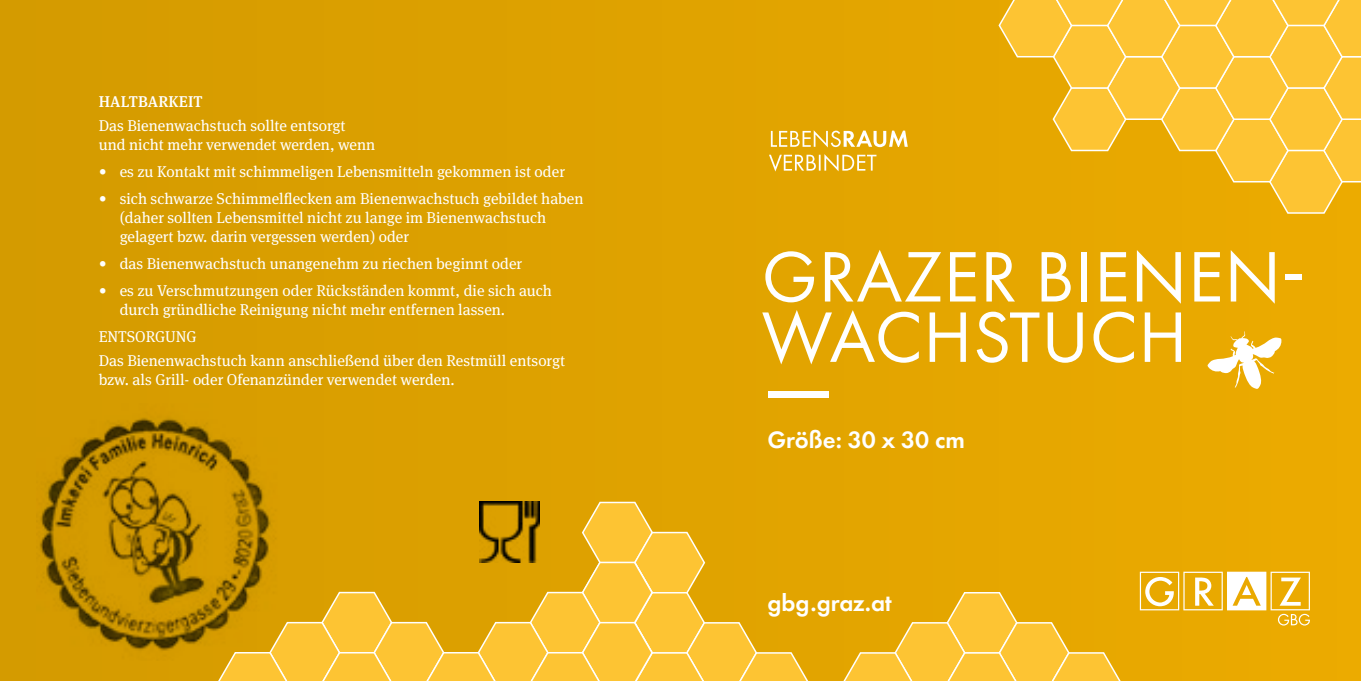
<style>
.page{position:relative;width:1361px;height:681px;background:#fff}
.page>*{position:absolute;margin:0;border:0;box-sizing:border-box;transform-origin:0 0}
.t1{font:74.1px/60.3px "Futura PT";letter-spacing:.01em;color:#fff}
.t2{font:600 24.6px "Futura PT";color:#fff}
.t3{font:15.6px/18.6px "Meta Serif Pro";color:#fff}
.t4{font:500 15.6px "Meta Serif Pro";letter-spacing:.01em;color:#fff}
</style>
<div class="page">
<div style="left:0;top:0;width:1361px;height:680px;background:#e0a300"></div>
<svg style="left:1140px;top:571px;width:170px;height:54px"></svg>
<svg style="left:844px;top:592px;width:276px;height:88px"></svg>
<svg style="left:218px;top:501px;width:590px;height:179px"></svg>
<svg style="left:998px;top:0;width:363px;height:214px"></svg>
<img style="left:36px;top:403px;width:245px;height:257px">
<img style="left:479px;top:501px;width:60px;height:61px">
<div style="left:768px;top:391px;width:61px;height:6px;background:#fff"></div>
<svg style="left:1207px;top:331px;width:74px;height:58px"></svg>
<svg style="left:769px;top:154px;width:107px;height:17px"></svg>
<svg style="left:771px;top:130px;width:137px;height:17px"></svg>
<p class="t4" style="left:99px;top:90px;width:105px">HALTBARKEIT</p>
<p class="t3" style="left:99px;top:115px;width:278px">Das Bienenwachstuch sollte entsorgt und nicht mehr verwendet werden, wenn</p>
<p class="t3" style="left:99px;top:161px;width:468px">• es zu Kontakt mit schimmeligen Lebensmitteln gekommen ist oder</p>
<p class="t3" style="left:120px;top:188px;width:465px;text-indent:-21px">• sich schwarze Schimmelflecken am Bienenwachstuch gebildet haben (daher sollten Lebensmittel nicht zu lange im Bienenwachstuch gelagert bzw. darin vergessen werden) oder</p>
<p class="t3" style="left:99px;top:253px;width:425px">• das Bienenwachstuch unangenehm zu riechen beginnt oder</p>
<p class="t3" style="left:120px;top:280px;width:434px;text-indent:-21px">• es zu Verschmutzungen oder Rückständen kommt, die sich auch durch gründliche Reinigung nicht mehr entfernen lassen.</p>
<p class="t3" style="left:99px;top:324px;width:468px;line-height:23.7px">ENTSORGUNG<br>Das Bienenwachstuch kann anschließend über den Restmüll entsorgt</p>
<p class="t3" style="left:99px;top:369px;width:358px">bzw. als Grill- oder Ofenanzünder verwendet werden.</p>
<h1 class="t1" style="left:761px;top:246px;width:545px">GRAZER BIENEN-<br>WACHSTUCH</h1>
<h2 class="t2" style="left:767px;top:424px;width:199px">Größe: 30 x 30 cm</h2>
<h2 class="t2" style="left:767px;top:587px;width:126px">gbg.graz.at</h2>
</div>
